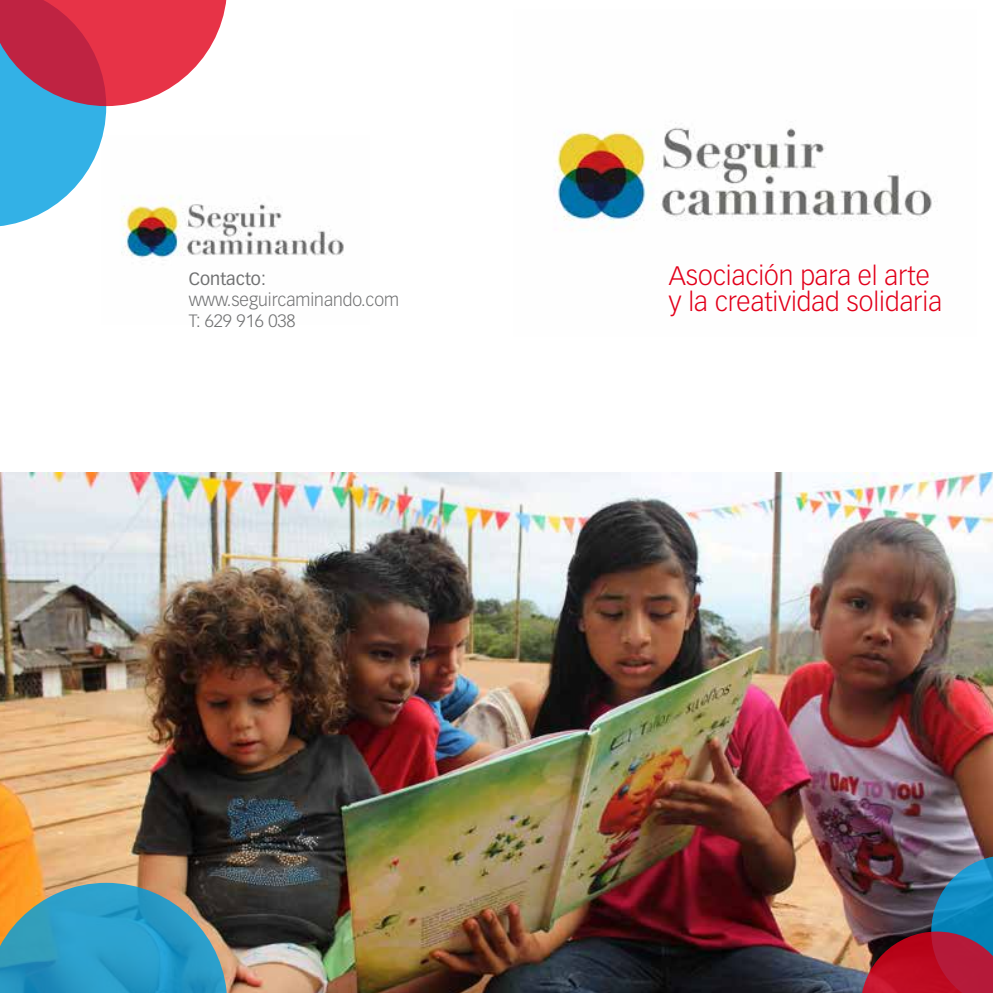
<style>
.page{position:relative;width:993px;height:993px;background:#fff}
.page>*{position:absolute;margin:0;border:0;box-sizing:border-box;transform-origin:0 0}
.t1{font:300 26.25px/26.2px "Vectora LT Std";color:#e2001a}
.t2{font:300 17.5px/21px "Vectora LT Std";color:#707172}
.t3{font:17.5px "Vectora LT Std";color:#707172}
</style>
<div class="page">
<img style="left:554px;top:122px;width:381px;height:109px">
<img style="left:121px;top:203px;width:223px;height:55px">
<img style="left:0;top:473px;width:992px;height:519px">
<svg style="left:0;top:882px;width:227px;height:110px"></svg>
<svg style="left:0;top:0;width:227px;height:227px"></svg>
<img style="left:860px;top:854px;width:132px;height:138px">
<p class="t3" style="left:189px;top:268px;width:79px">Contacto:</p>
<p class="t2" style="left:189px;top:289px;width:212px">www.seguircaminando.com<br>T: 629 916 038</p>
<p class="t1" style="left:668px;top:263px;width:274px">Asociación para el arte y la creatividad solidaria</p>
</div>
